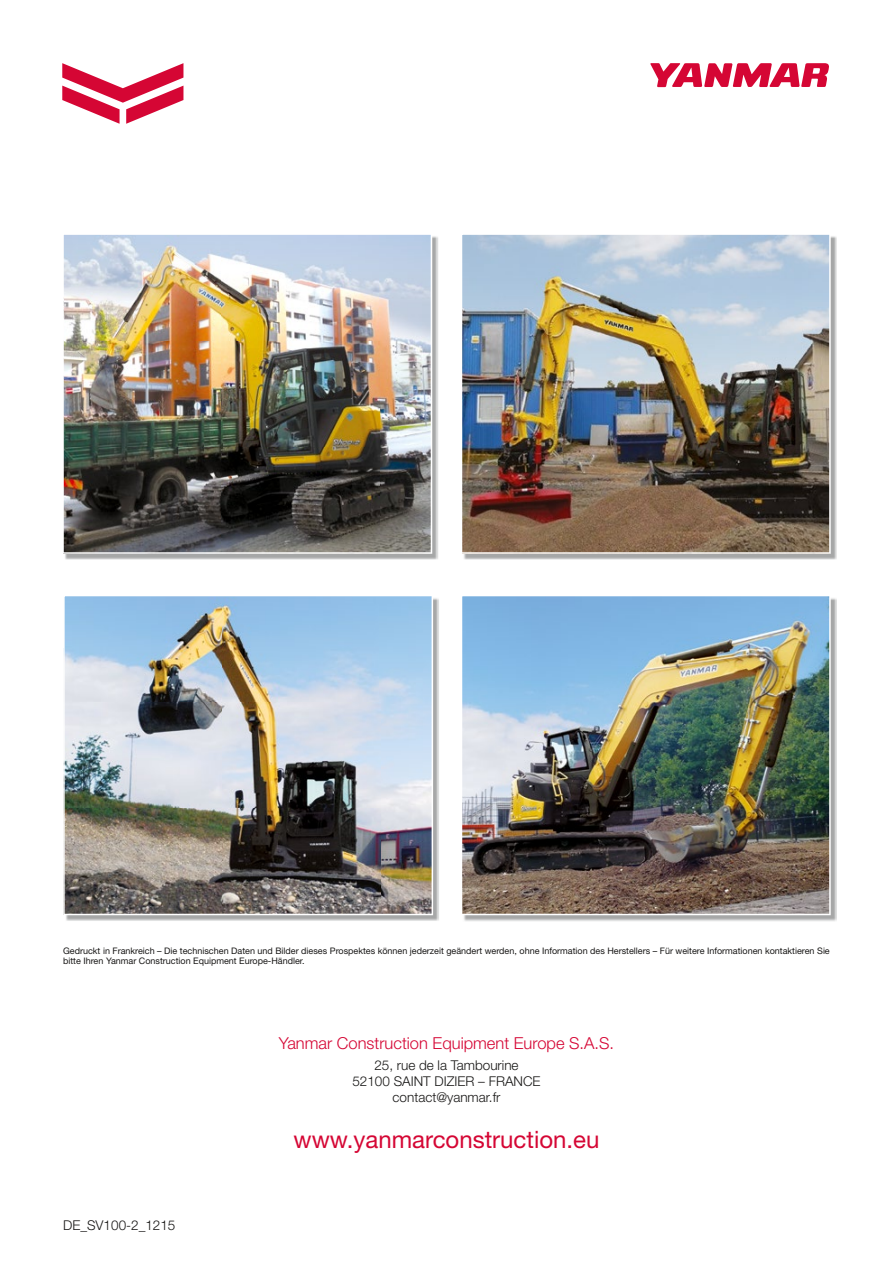
<style>
.page{position:relative;width:893px;height:1263px;background:#fff}
.page>*{position:absolute;margin:0;border:0;box-sizing:border-box;transform-origin:0 0}
.t1{font:24px "Helvetica Neue LT Std";color:#d50634}
.t2{font:300 16.5px "Helvetica Neue LT Std";color:#d50634}
.t3{font:300 13.5px/16.2px "Helvetica Neue LT Std";color:#181716;text-align:center}
.t4{font:9px/10.8px "Helvetica Neue LT Std";color:#181716}
</style>
<div class="page">
<img style="left:65px;top:236px;width:373px;height:324px">
<img style="left:63px;top:234px;width:369px;height:320px">
<img style="left:464px;top:236px;width:373px;height:324px">
<img style="left:462px;top:234px;width:369px;height:320px">
<img style="left:464px;top:598px;width:373px;height:323px">
<img style="left:462px;top:596px;width:369px;height:319px">
<img style="left:66px;top:598px;width:373px;height:323px">
<img style="left:63px;top:596px;width:370px;height:319px">
<svg style="left:650px;top:63px;width:179px;height:24px"></svg>
<svg style="left:62px;top:63px;width:121px;height:61px"></svg>
<p class="t4" style="left:63px;top:945px;width:768px">Gedruckt in Frankreich – Die technischen Daten und Bilder dieses Prospektes können jederzeit geändert werden, ohne Information des Herstellers – Für weitere Informationen kontaktieren Sie bitte Ihren Yanmar Construction Equipment Europe-Händler.</p>
<h3 class="t3" style="left:63px;top:1217px;width:114px">DE_SV100-2_1215</h3>
<h2 class="t2" style="left:279px;top:1033px;width:337px">Yanmar Construction Equipment Europe S.A.S.</h2>
<h3 class="t3" style="left:352px;top:1056px;width:190px">25, rue de la Tambourine<br>52100 SAINT DIZIER – FRANCE contact@yanmar.fr</h3>
<h1 class="t1" style="left:294px;top:1125px;width:307px">www.yanmarconstruction.eu</h1>
</div>
